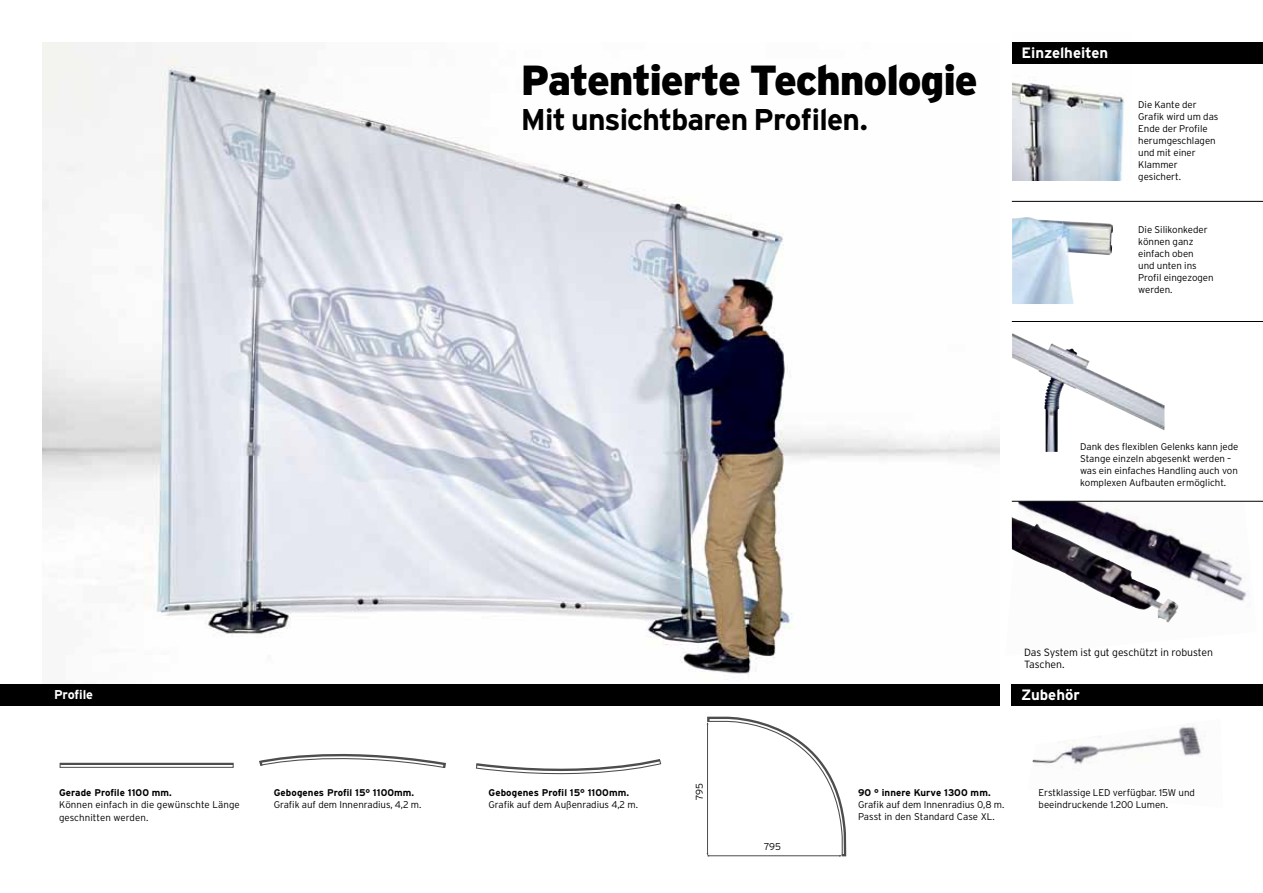
<style>
.page{position:relative;width:1263px;height:893px;background:#fff}
.page>*{position:absolute;margin:0;border:0;box-sizing:border-box;transform-origin:0 0}
.t1{font:900 42px "Interstate";letter-spacing:-.03em;color:#000}
.t2{font:700 30px "Interstate";letter-spacing:-.03em;color:#000}
.t3{font:700 15px "Interstate";letter-spacing:-.005em;color:#fff}
.t4{font:700 12.75px "Interstate";color:#fff}
.t5{font:300 10.5px/12px "Interstate";letter-spacing:-.005em;color:#000}
.t6{font:300 9.75px/12px "Interstate";letter-spacing:-.005em;color:#000}
.t7{font:700 9.75px "Interstate";letter-spacing:.01em;color:#000}
</style>
<div class="page">
<img style="left:43px;top:43px;width:956px;height:633px">
<img style="left:1012px;top:217px;width:101px;height:87px">
<img style="left:1012px;top:42px;width:119px;height:139px">
<img style="left:1012px;top:333px;width:152px;height:119px">
<img style="left:1011px;top:501px;width:237px;height:122px">
<div style="left:0;top:684px;width:999px;height:21px;background:#000"></div>
<hr style="left:60px;top:763px;width:173px;height:2px;background:#4d4d4f">
<div style="left:60px;top:762px;width:174px;height:6px;border:1px solid #4d4d4f"></div>
<svg style="left:259px;top:754px;width:187px;height:14px"></svg>
<svg style="left:476px;top:759px;width:186px;height:16px"></svg>
<img style="left:1032px;top:726px;width:170px;height:42px">
<hr style="left:1012px;top:201px;width:251px;height:1px;background:#000">
<hr style="left:1012px;top:321px;width:251px;height:1px;background:#000">
<hr style="left:1012px;top:501px;width:251px;height:1px;background:#000">
<div style="left:1012px;top:684px;width:251px;height:21px;background:#000"></div>
<div style="left:1012px;top:43px;width:251px;height:21px;background:#000"></div>
<img style="left:1012px;top:549px;width:124px;height:59px">
<svg style="left:707px;top:716px;width:140px;height:141px"></svg>
<h3 class="t4" style="left:54px;top:688px;width:41px">Profile</h3>
<p class="t7" style="left:59px;top:787px;width:114px">Gerade Profile 1100 mm.</p>
<p class="t6" style="left:59px;top:798px;width:182px;line-height:12.8px">Können einfach in die gewünschte Länge geschnitten werden.</p>
<p class="t7" style="left:274px;top:787px;width:142px">Gebogenes Profil 15° 1100mm.</p>
<p class="t6" style="left:274px;top:798px;width:149px">Grafik auf dem Innenradius, 4,2 m.</p>
<h1 class="t1" style="left:521px;top:57px;width:458px">Patentierte Technologie</h1>
<h2 class="t2" style="left:521px;top:103px;width:349px">M it unsichtbaren Profilen.</h2>
<h3 class="t3" style="left:1021px;top:44px;width:88px">Einzelheiten</h3>
<p class="t6" style="left:1138px;top:99px;width:82px">Die Kante der<br>Grafik wird um das<br>Ende der Profile herumgeschlagen und mit einer<br>Klammer gesichert.</p>
<p class="t6" style="left:1138px;top:223px;width:77px">Die Silikonkeder können ganz einfach oben<br>und unten ins<br>Profil eingezogen werden.</p>
<p class="t6" style="left:1080px;top:441px;width:160px">Dank des flexiblen Gelenks kann jede Stange einzeln abgesenkt werden – was ein einfaches Handling auch von komplexen Aufbauten ermöglicht.</p>
<p class="t7" style="left:488px;top:787px;width:142px">Gebogenes Profil 15° 1100mm.</p>
<p class="t6" style="left:488px;top:798px;width:151px">Grafik auf dem Außenradius 4,2 m.</p>
<p class="t6" style="left:693px;top:800px;width:19px;rotate:-90deg">795</p>
<p class="t6" style="left:764px;top:841px;width:19px">795</p>
<p class="t5" style="left:1024px;top:646px;width:191px">Das System ist gut geschützt in robusten<br>Taschen.</p>
<h3 class="t3" style="left:1021px;top:686px;width:60px">Zubehör</h3>
<p class="t7" style="left:858px;top:787px;width:134px">90 ° innere Kurve 1300 mm.</p>
<p class="t6" style="left:858px;top:798px;width:148px;line-height:12.8px">Grafik auf dem Innenradius 0,8 m.<br>Passt in den Standard Case XL.</p>
<p class="t6" style="left:1038px;top:786px;width:158px">Erstklassige LED verfügbar. 15W und beeindruckende 1.200 Lumen.</p>
</div>
